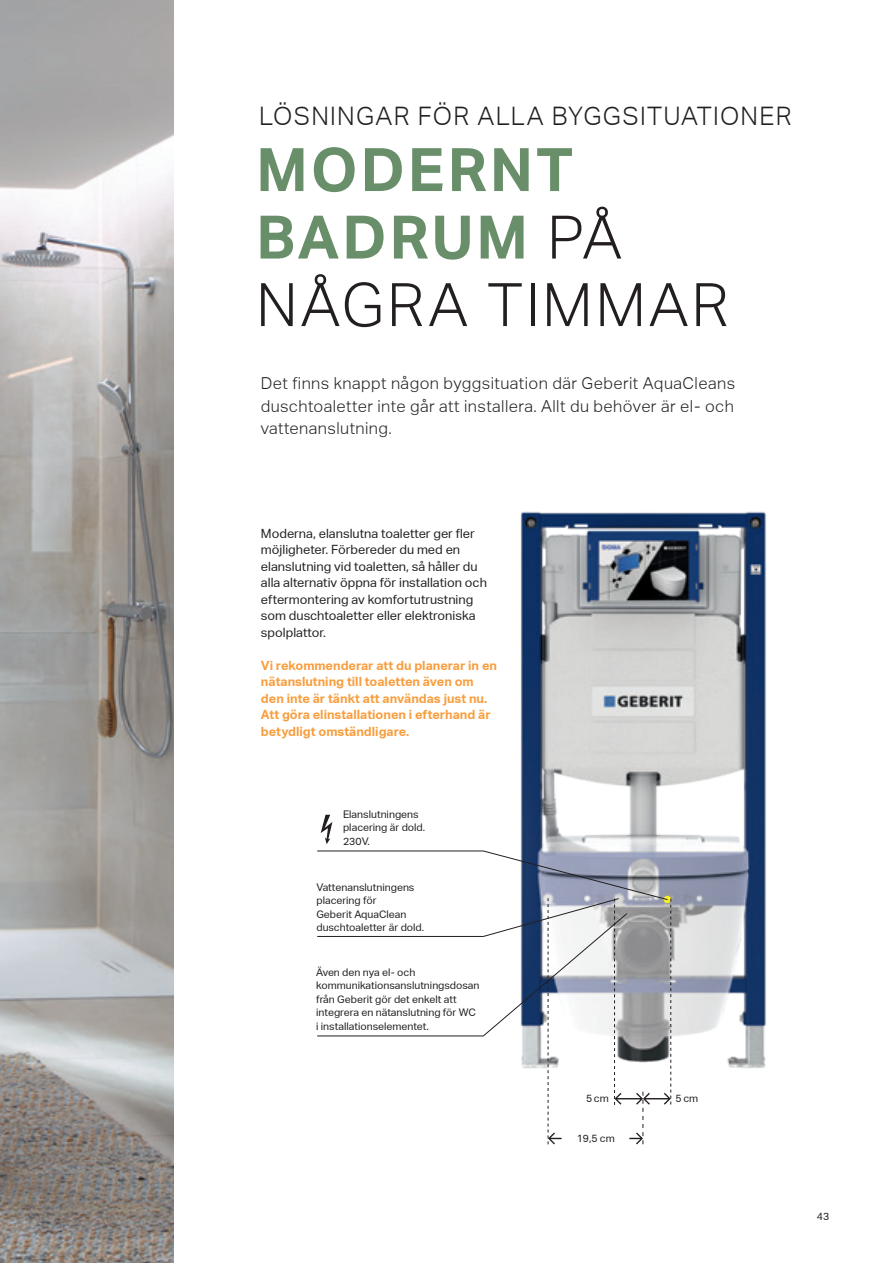
<style>
.page{position:relative;width:893px;height:1263px;background:#fff}
.page>*{position:absolute;margin:0;border:0;box-sizing:border-box;transform-origin:0 0}
.t1{font:700 60px/67.5px "Aktiv Grotesk Geberit";letter-spacing:.05em;color:#688f6a}
.t2{font:300 25.5px "Aktiv Grotesk Geberit";letter-spacing:.05em;color:#231f20}
.t3{font:300 16.5px/22.5px "Aktiv Grotesk Geberit";letter-spacing:.025em;color:#231f20;text-align:justify}
.t4{font:12.75px/16.5px "Aktiv Grotesk Geberit";color:#231f20}
.t5{font:700 12.75px/16.5px "Aktiv Grotesk Geberit";color:#f89d3c}
.t6{font:10.5px/13.5px "Aktiv Grotesk Geberit";color:#231f20}
.s1{font-weight:300;color:#231f20}
</style>
<div class="page">
<img style="left:520px;top:511px;width:247px;height:582px">
<img style="left:0;top:0;width:174px;height:1263px">
<svg style="left:321px;top:815px;width:11px;height:29px"></svg>
<svg style="left:317px;top:850px;width:354px;height:294px"></svg>
<h2 class="t2" style="left:259px;top:101px;width:534px">LÖSNINGAR FÖR ALLA BYGGSITUATIONER</h2>
<h1 class="t1" style="left:256px;top:137px;width:474px">MODERNT<br>BADRUM <span class="s1">PÅ<br>NÅGRA TIMMAR</span></h1>
<h3 class="t3" style="left:261px;top:372px;width:476px">Det finns knappt någon byggsituation där Geberit AquaCleans duschtoaletter inte går att installera. Allt du behöver är el- och vattenanslutning.</h3>
<p class="t4" style="left:261px;top:525px;width:227px">Moderna, elanslutna toaletter ger fler möjligheter. Förbereder du med en elanslutning vid toaletten, så håller du alla alternativ öppna för installation och eftermontering av komfortutrustning som duschtoaletter eller elektroniska spolplattor.</p>
<p class="t5" style="left:261px;top:657px;width:238px">Vi rekommenderar att du planerar in en nätanslutning till toaletten även om den inte är tänkt att användas just nu.<br>Att göra elinstallationen i efterhand är betydligt omständligare.</p>
<p class="t6" style="left:343px;top:807px;width:84px">Elanslutningens placering är dold.<br>230V.</p>
<p class="t6" style="left:316px;top:880px;width:109px">Vattenanslutningens placering för<br>Geberit AquaClean duschtoaletter är dold.</p>
<p class="t6" style="left:316px;top:965px;width:165px">Även den nya el- och kommunikationsanslutningsdosan från Geberit gör det enkelt att integrera en nätanslutning för WC i installationselementet.</p>
<p class="t6" style="left:586px;top:1091px;width:24px">5cm</p>
<p class="t6" style="left:676px;top:1091px;width:24px">5cm</p>
<p class="t6" style="left:577px;top:1132px;width:40px">19,5 cm</p>
<p class="t6" style="left:817px;top:1210px;width:14px">43</p>
</div>
